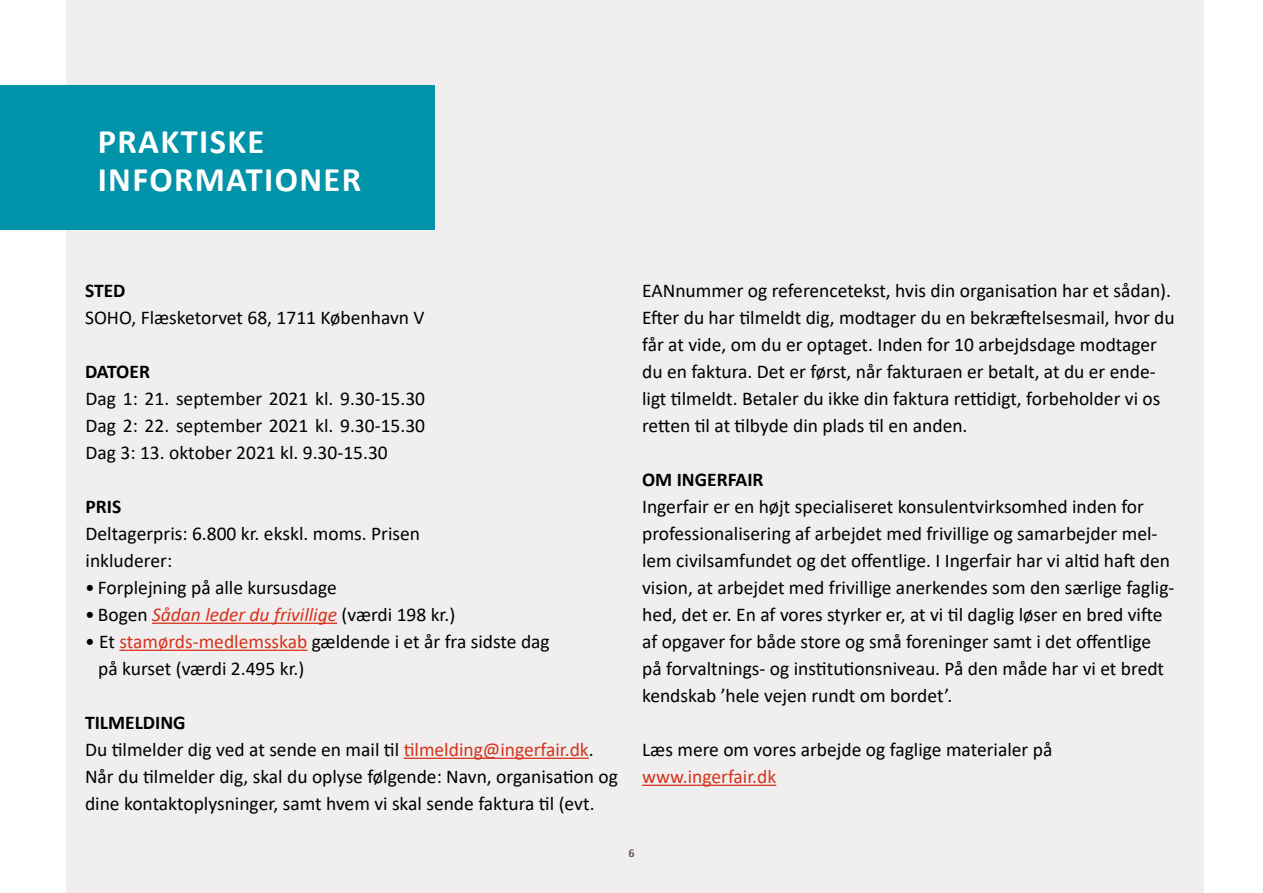
<style>
.page{position:relative;width:1263px;height:893px;background:#fff}
.page>*{position:absolute;margin:0;border:0;box-sizing:border-box;transform-origin:0 0}
.t1{font:700 34.5px/37.5px "Calibri";letter-spacing:.04em;color:#fff}
.t2{font:19.5px/27px "Calibri";color:#000}
.t3{font:italic 19.5px "Calibri";color:#d6331c}
.t4{font:700 19.5px "Calibri";color:#000}
.t5{font:19.5px "Calibri";color:#d6331c}
.t6{font:700 12px "Calibri";color:#6a5b57}
.s1{font-style:normal;color:#000}
.s2{color:#d6331c}
.s3{font-weight:700}
</style>
<div class="page">
<div style="left:66px;top:0;width:1137px;height:893px;background:#f0eeee"></div>
<hr style="left:152px;top:623px;width:185px;height:1px;background:#d6331c">
<hr style="left:119px;top:650px;width:188px;height:1px;background:#d6331c">
<hr style="left:404px;top:758px;width:185px;height:1px;background:#d6331c">
<div style="left:0;top:85px;width:434px;height:145px;background:#0093a9"></div>
<hr style="left:1262px;top:85px;width:1px;height:145px;background:#0093a9">
<hr style="left:642px;top:785px;width:134px;height:1px;background:#d6331c">
<h1 class="t1" style="left:98px;top:122px;width:265px">PRAKTISKE<br>INFORMATIONER</h1>
<p class="t4" style="left:85px;top:277px;width:42px">STED</p>
<p class="t2" style="left:85px;top:304px;width:341px">SOHO, Flæsketorvet 68, 1711 København V</p>
<p class="t4" style="left:85px;top:358px;width:66px">DATOER</p>
<p class="t2" style="left:86px;top:385px;width:341px;text-align:justify">Dag 1: 21. september 2021 kl. 9.30-15.30<br>Dag 2: 22. september 2021 kl. 9.30-15.30<br>Dag 3: 13. oktober 2021 kl. 9.30-15.30</p>
<p class="t4" style="left:86px;top:493px;width:37px">PRIS</p>
<p class="t2" style="left:86px;top:520px;width:336px">Deltagerpris: 6.800 kr. ekskl. moms. Prisen inkluderer:</p>
<p class="t2" style="left:85px;top:574px;width:253px">• Forplejning på alle kursusdage</p>
<p class="t3" style="left:85px;top:601px;width:372px"><span class="s1">• Bogen</span> Sådan leder du frivillige <span class="s1">(værdi 198 kr.)</span></p>
<p class="t2" style="left:98px;top:628px;width:453px;text-indent:-13px">• Et <span class="s2">stamørds-medlemsskab</span> gældende i et år fra sidste dag på kurset (værdi 2.495 kr.)</p>
<p class="t2" style="left:85px;top:709px;width:534px"><span class="s3">TILMELDING<br></span>Du tilmelder dig ved at sende en mail til <span class="s2">tilmelding@ingerfair.dk</span>.<br>Når du tilmelder dig, skal du oplyse følgende: Navn, organisation og dine kontaktoplysninger, samt hvem vi skal sende faktura til (evt.</p>
<p class="t2" style="left:642px;top:277px;width:534px">EANnummer og referencetekst, hvis din organisation har et sådan).<br>Efter du har tilmeldt dig, modtager du en bekræftelsesmail, hvor du får at vide, om du er optaget. Inden for 10 arbejdsdage modtager du en faktura. Det er først, når fakturaen er betalt, at du er ende&shy;ligt tilmeldt. Betaler du ikke din faktura rettidigt, forbeholder vi os retten til at tilbyde din plads til en anden.</p>
<p class="t4" style="left:642px;top:466px;width:123px">OM INGERFAIR</p>
<p class="t2" style="left:642px;top:493px;width:534px">Ingerfair er en højt specialiseret konsulentvirksomhed inden for professionalisering af arbejdet med frivillige og samarbejder mel&shy;lem civilsamfundet og det offentlige. I Ingerfair har vi altid haft den vision, at arbejdet med frivillige anerkendes som den særlige faglig&shy;hed, det er. En af vores styrker er, at vi til daglig løser en bred vifte af opgaver for både store og små foreninger samt i det offentlige på forvaltnings- og institutionsniveau. På den måde har vi et bredt kendskab ’hele vejen rundt om bordet’.</p>
<p class="t2" style="left:642px;top:736px;width:412px">Læs mere om vores arbejde og faglige materialer på</p>
<p class="t5" style="left:642px;top:763px;width:136px">www.ingerfair.dk</p>
<p class="t6" style="left:628px;top:845px;width:8px">6</p>
</div>
